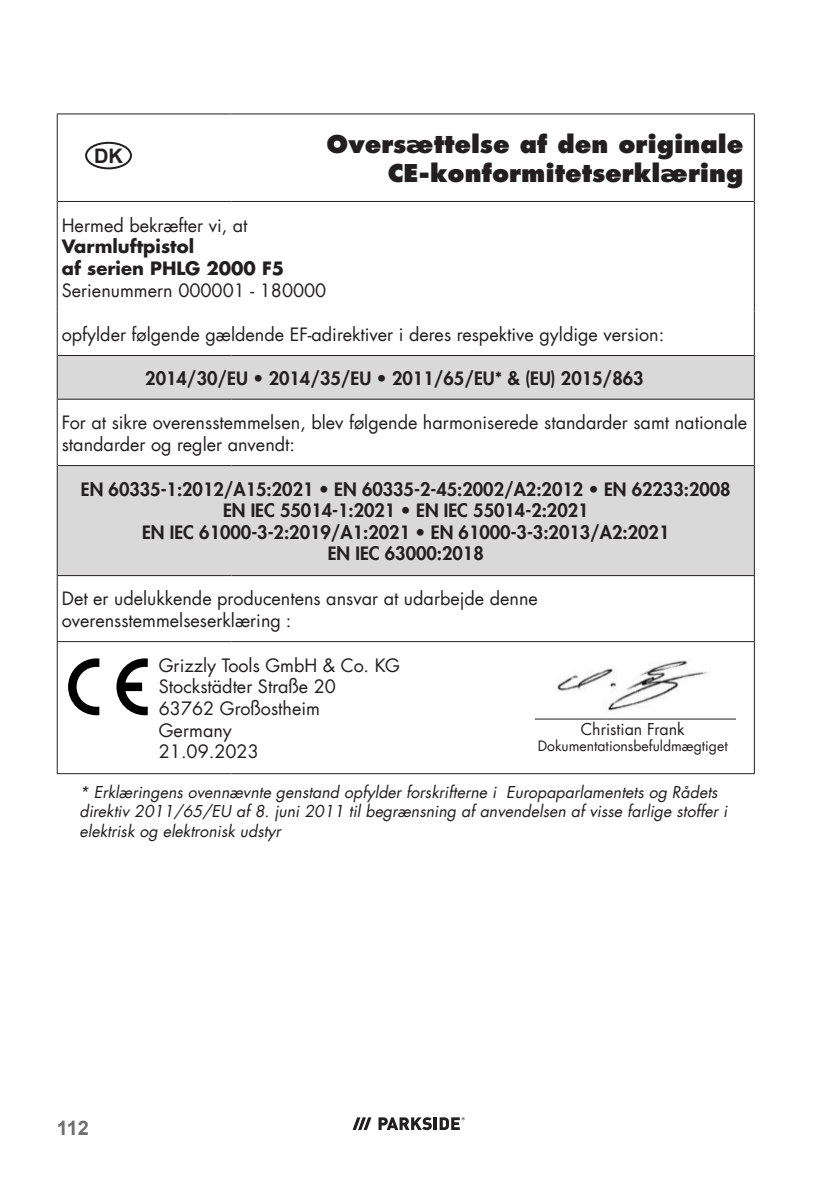
<style>
.page{position:relative;width:840px;height:1191px;background:#fff}
.page>*{position:absolute;margin:0;border:0;box-sizing:border-box;transform-origin:0 0}
.t1{font:800 24px/28.8px "Futura Com";color:#231f20;text-align:right}
.t2{font:700 20px "Arial";color:#6d6e71}
.t3{font:700 20px "Arial";color:#231f20}
.t4{font:18px/21.6px "Futura Com";color:#231f20}
.t5{font:800 18px/21.6px "Futura Com";color:#231f20;text-align:center}
.t6{font:700 18px/21.6px "Futura Com";color:#231f20}
.t7{font:italic 16px/19.2px "Futura Com";color:#231f20}
.t8{font:16px "Futura Com";color:#231f20}
.t9{font:14px "Futura Com";color:#231f20}
</style>
<div class="page">
<svg style="left:352px;top:1117px;width:19px;height:13px"></svg>
<svg style="left:378px;top:1117px;width:86px;height:13px"></svg>
<svg style="left:58px;top:356px;width:695px;height:219px;fill:#d9d9d9"></svg>
<hr style="left:57px;top:201px;width:1px;height:110px;background:#231f20">
<hr style="left:753px;top:201px;width:1px;height:110px;background:#231f20">
<hr style="left:57px;top:311px;width:1px;height:44px;background:#231f20">
<hr style="left:753px;top:311px;width:1px;height:44px;background:#231f20">
<hr style="left:57px;top:355px;width:1px;height:44px;background:#231f20">
<hr style="left:753px;top:355px;width:1px;height:44px;background:#231f20">
<hr style="left:57px;top:399px;width:174px;height:1px;background:#231f20">
<hr style="left:57px;top:400px;width:1px;height:65px;background:#231f20">
<hr style="left:231px;top:399px;width:523px;height:1px;background:#231f20">
<hr style="left:753px;top:400px;width:1px;height:65px;background:#231f20">
<hr style="left:753px;top:465px;width:1px;height:110px;background:#231f20">
<hr style="left:57px;top:575px;width:174px;height:1px;background:#231f20">
<hr style="left:57px;top:576px;width:1px;height:65px;background:#231f20">
<hr style="left:231px;top:575px;width:523px;height:1px;background:#231f20">
<hr style="left:753px;top:576px;width:1px;height:65px;background:#231f20">
<hr style="left:57px;top:641px;width:174px;height:1px;background:#231f20">
<hr style="left:57px;top:642px;width:1px;height:131px;background:#231f20">
<hr style="left:231px;top:641px;width:523px;height:1px;background:#231f20">
<hr style="left:753px;top:642px;width:1px;height:131px;background:#231f20">
<hr style="left:57px;top:773px;width:174px;height:1px;background:#231f20">
<hr style="left:231px;top:773px;width:523px;height:1px;background:#231f20">
<hr style="left:58px;top:355px;width:173px;height:1px;background:#231f20">
<hr style="left:231px;top:355px;width:522px;height:1px;background:#231f20">
<hr style="left:57px;top:113px;width:174px;height:1px;background:#231f20">
<hr style="left:57px;top:114px;width:1px;height:87px;background:#231f20">
<hr style="left:231px;top:113px;width:523px;height:1px;background:#231f20">
<hr style="left:753px;top:114px;width:1px;height:87px;background:#231f20">
<hr style="left:58px;top:201px;width:173px;height:1px;background:#231f20">
<hr style="left:231px;top:201px;width:522px;height:1px;background:#231f20">
<hr style="left:58px;top:465px;width:173px;height:1px;background:#231f20">
<hr style="left:231px;top:465px;width:522px;height:1px;background:#231f20">
<hr style="left:57px;top:465px;width:1px;height:110px;background:#231f20">
<div style="left:85px;top:142px;width:47px;height:27px;border:2px solid #231f20;border-radius:50%"></div>
<svg style="left:68px;top:658px;width:31px;height:57px"></svg>
<svg style="left:116px;top:658px;width:32px;height:57px"></svg>
<hr style="left:534px;top:718px;width:201px;height:1px;background:#231f20">
<img style="left:556px;top:660px;width:153px;height:56px">
<p class="t3" style="left:94px;top:144px;width:30px">DK</p>
<h1 class="t1" style="left:326px;top:132px;width:418px">Oversættelse af den originale<br>CE-konformitetserklæring</h1>
<p class="t4" style="left:62px;top:216px;width:187px">Hermed bekræfter vi, at</p>
<p class="t6" style="left:62px;top:237px;width:224px">Varmluftpistol<br>af serien PHLG 2000 F5</p>
<p class="t4" style="left:62px;top:281px;width:266px">Serienummern 000001 - 180000</p>
<p class="t4" style="left:62px;top:325px;width:603px">opfylder følgende gældende EF-adirektiver i deres respektive gyldige version:</p>
<p class="t5" style="left:145px;top:368px;width:499px">2014/30/EU • 2014/35/EU • 2011/65/EU* &amp; (EU) 2015/863</p>
<p class="t4" style="left:62px;top:413px;width:686px">For at sikre overensstemmelsen, blev følgende harmoniserede standarder samt nationale standarder og regler anvendt:</p>
<p class="t5" style="left:81px;top:479px;width:651px">EN 60335-1:2012/A15:2021 • EN 60335-2-45:2002/A2:2012 • EN 62233:2008<br>EN IEC 55014-1:2021 • EN IEC 55014-2:2021<br>EN IEC 61000-3-2:2019/A1:2021 • EN 61000-3-3:2013/A2:2021<br>EN IEC 63000:2018</p>
<p class="t4" style="left:62px;top:589px;width:477px">Det er udelukkende producentens ansvar at udarbejde denne overensstemmelseserklæring :</p>
<p class="t4" style="left:159px;top:656px;width:242px">Grizzly Tools GmbH &amp; Co. KG<br>Stockstädter Straße 20<br>63762 Großostheim<br>Germany<br>21.09.2023</p>
<p class="t7" style="left:79px;top:784px;width:649px">* Erklæringens ovennævnte genstand opfylder forskrifterne i Europaparlamentets og Rådets direktiv 2011/65/EU af 8. juni 2011 til begrænsning af anvendelsen af visse farlige stoffer i elektrisk og elektronisk udstyr</p>
<p class="t8" style="left:580px;top:722px;width:105px">Christian Frank</p>
<p class="t9" style="left:537px;top:739px;width:191px">Dokumentationsbefuldmægtiget</p>
<p class="t2" style="left:57px;top:1116px;width:34px">112</p>
</div>
